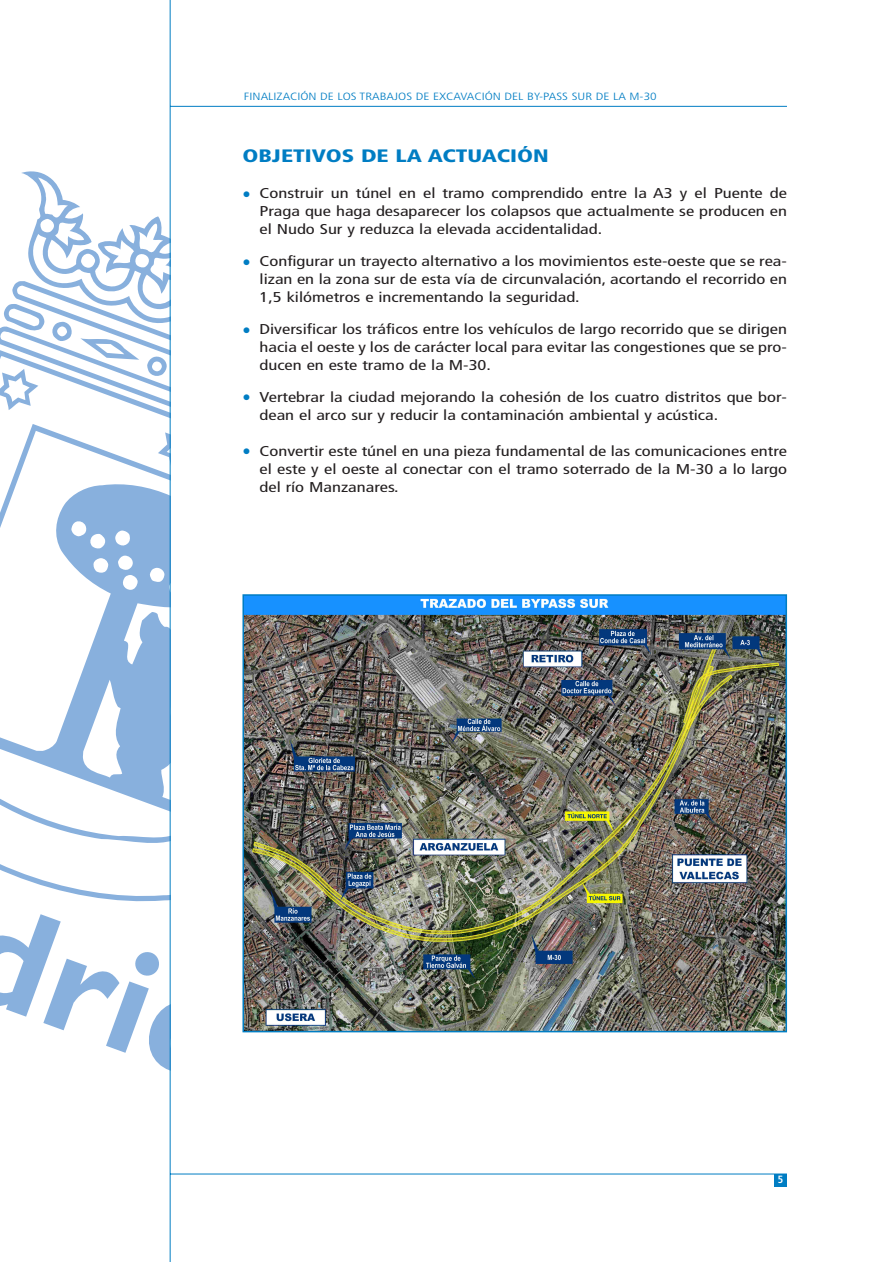
<style>
.page{position:relative;width:893px;height:1262px;background:#fff}
.page>*{position:absolute;margin:0;border:0;box-sizing:border-box;transform-origin:0 0}
.t1{font:900 condensed 18px "Frutiger";color:#007dc3;scale:1.3 1}
.t2{font:condensed 14.25px/18px "Frutiger";color:#231f20;text-align:justify;scale:1.3 1}
.t3{font:300 condensed 10.5px "Frutiger";color:#007dc3;scale:1.3 1}
.t4{font:700 condensed 10.5px "Frutiger";color:#fff}
.s1{font-size:16.5px;color:#007dc3}
</style>
<div class="page">
<svg style="left:0;top:855px;width:170px;height:47px"></svg>
<svg style="left:0;top:170px;width:170px;height:254px"></svg>
<svg style="left:0;top:431px;width:170px;height:248px"></svg>
<svg style="left:115px;top:530px;width:15px;height:16px"></svg>
<svg style="left:71px;top:520px;width:34px;height:29px"></svg>
<svg style="left:150px;top:566px;width:20px;height:29px"></svg>
<svg style="left:93px;top:558px;width:15px;height:15px"></svg>
<svg style="left:118px;top:555px;width:20px;height:35px"></svg>
<svg style="left:0;top:679px;width:170px;height:167px"></svg>
<svg style="left:0;top:914px;width:170px;height:168px"></svg>
<hr style="left:170px;top:106px;width:617px;height:1px;background:#007dc3">
<hr style="left:170px;top:1173px;width:617px;height:1px;background:#007dc3">
<hr style="left:170px;top:0;width:1px;height:1261px;background:#007dc3">
<div style="left:774px;top:1174px;width:13px;height:12px;background:#007dc3"></div>
<img style="left:245px;top:597px;width:539px;height:432px">
<div style="left:242px;top:594px;width:545px;height:438px;border:2px solid #007dc3"></div>
<p class="t3" style="left:244px;top:92px;width:319px">FINALIZACIÓN DE LOS TRABAJOS DE EXCAVACIÓN DEL BY-PASS SUR DE LA M-30</p>
<p class="t1" style="left:242px;top:149px;width:237px">OBJETIVOS DE LA ACTUACIÓN</p>
<p class="t2" style="left:259px;top:186px;width:407px;text-indent:-17px"><span class="s1">•</span> Construir un túnel en el tramo comprendido entre la A3 y el Puente de Praga que haga desaparecer los colapsos que actualmente se producen en el Nudo Sur y reduzca la elevada accidentalidad.</p>
<p class="t2" style="left:259px;top:253px;width:407px;text-indent:-17px"><span class="s1">•</span> Configurar un trayecto alternativo a los movimientos este-oeste que se rea&shy;lizan en la zona sur de esta vía de circunvalación, acortando el recorrido en 1,5 kilómetros e incrementando la seguridad.</p>
<p class="t2" style="left:259px;top:321px;width:407px;text-indent:-17px"><span class="s1">•</span> Diversificar los tráficos entre los vehículos de largo recorrido que se dirigen hacia el oeste y los de carácter local para evitar las congestiones que se pro&shy;ducen en este tramo de la M-30.</p>
<p class="t2" style="left:259px;top:389px;width:407px;text-indent:-17px"><span class="s1">•</span> Vertebrar la ciudad mejorando la cohesión de los cuatro distritos que bor&shy;dean el arco sur y reducir la contaminación ambiental y acústica.</p>
<p class="t2" style="left:259px;top:443px;width:407px;text-indent:-17px"><span class="s1">•</span> Convertir este túnel en una pieza fundamental de las comunicaciones entre el este y el oeste al conectar con el tramo soterrado de la M-30 a lo largo del río Manzanares.</p>
<p class="t4" style="left:777px;top:1175px;width:7px">5</p>
</div>
